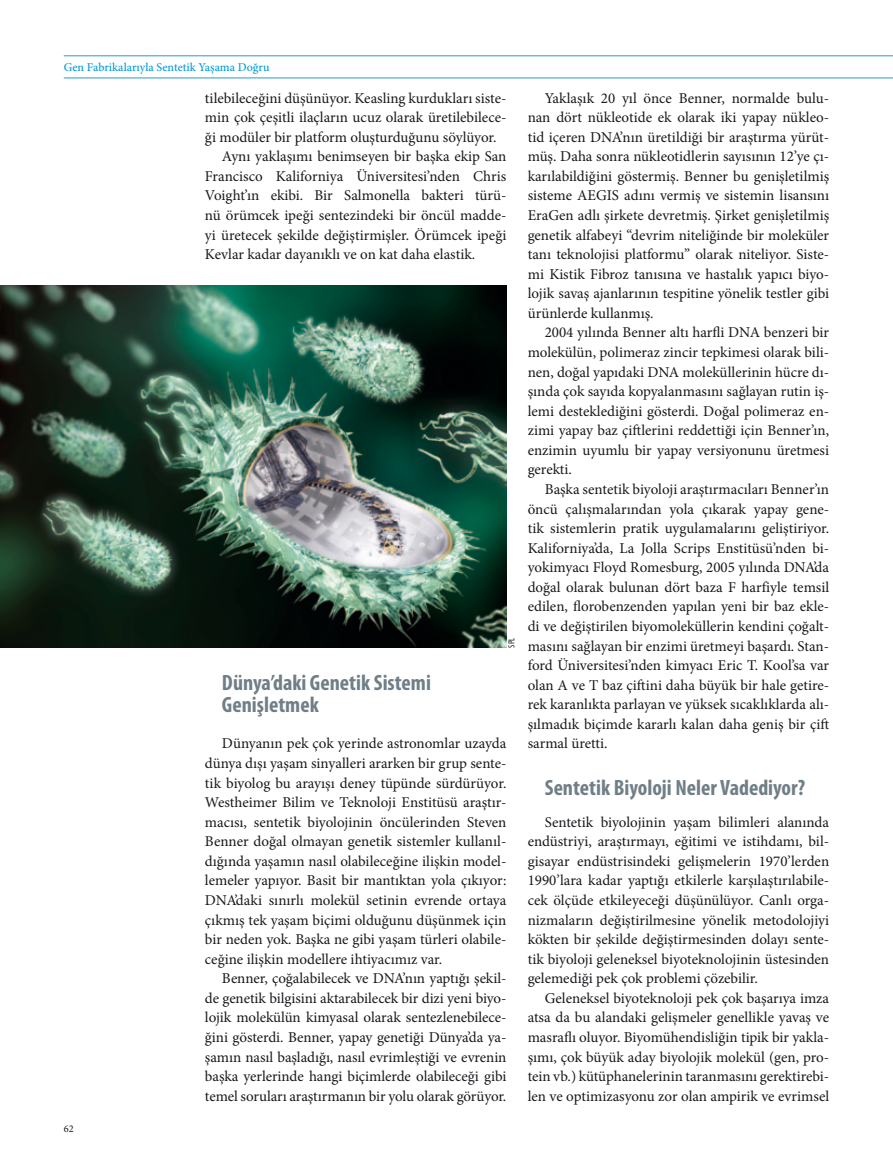
<style>
.page{position:relative;width:893px;height:1170px;background:#fff}
.page>*{position:absolute;margin:0;border:0;box-sizing:border-box;transform-origin:0 0}
.t1{font:700 condensed 22.2px/22.2px "Myriad Pro";color:#707f87}
.t2{font:15px/19.5px "Minion Pro";color:#1a171c;text-align:justify}
.t3{font:500 12px "Minion Pro";color:#009bd5}
.t4{font:10.35px "Minion Pro";color:#1a171c}
.t5{font:condensed 9px "Myriad Pro";color:#1a171c}
</style>
<div class="page">
<hr style="left:64px;top:78px;width:829px;height:1px;background:#2699d1">
<hr style="left:64px;top:56px;width:829px;height:1px;background:#2699d1">
<img style="left:0;top:285px;width:506px;height:362px">
<p class="t3" style="left:64px;top:59px;width:207px">Gen Fabrikalarıyla Sentetik Yaşama Doğru</p>
<p class="t2" style="left:205px;top:88px;width:303px">tilebileceğini düşünüyor. Keasling kurdukları siste-</p>
<p class="t2" style="left:205px;top:108px;width:303px">min çok çeşitli ilaçların ucuz olarak üretilebilece-</p>
<p class="t2" style="left:205px;top:127px;width:293px">ği modüler bir platform oluşturduğunu söylüyor.</p>
<p class="t2" style="left:222px;top:147px;width:286px">Aynı yaklaşımı benimseyen bir başka ekip San</p>
<p class="t2" style="left:205px;top:166px;width:303px">Francisco Kaliforniya Üniversitesi’nden Chris</p>
<p class="t2" style="left:205px;top:186px;width:303px">Voight’ın ekibi. Bir Salmonella bakteri türü-</p>
<p class="t2" style="left:205px;top:205px;width:303px">nü örümcek ipeği sentezindeki bir öncül madde-</p>
<p class="t2" style="left:205px;top:225px;width:303px">yi üretecek şekilde değiştirmişler. Örümcek ipeği</p>
<p class="t2" style="left:205px;top:244px;width:272px">Kevlar kadar dayanıklı ve on kat daha elastik.</p>
<p class="t5" style="left:506px;top:647px;width:11px;rotate:-90deg">SPL</p>
<p class="t4" style="left:64px;top:1121px;width:11px">62</p>
<h1 class="t1" style="left:222px;top:670px;width:210px">Dünya’daki Genetik Sistemi<br>Genişletmek</h1>
<p class="t2" style="left:205px;top:733px;width:303px;text-indent:17px">Dünyanın pek çok yerinde astronomlar uzayda dünya dışı yaşam sinyalleri ararken bir grup sente&shy;tik biyolog bu arayışı deney tüpünde sürdürüyor.<br>Westheimer Bilim ve Teknoloji Enstitüsü araştır&shy;macısı, sentetik biyolojinin öncülerinden Steven Benner doğal olmayan genetik sistemler kullanıl&shy;dığında yaşamın nasıl olabileceğine ilişkin model&shy;lemeler yapıyor. Basit bir mantıktan yola çıkıyor:<br>DNA’daki sınırlı molekül setinin evrende ortaya çıkmış tek yaşam biçimi olduğunu düşünmek için bir neden yok. Başka ne gibi yaşam türleri olabile&shy;ceğine ilişkin modellere ihtiyacımız var.</p>
<p class="t2" style="left:205px;top:968px;width:303px;text-indent:17px">Benner, çoğalabilecek ve DNA’nın yaptığı şekil&shy;de genetik bilgisini aktarabilecek bir dizi yeni biyo&shy;lojik molekülün kimyasal olarak sentezlenebilece&shy;ğini gösterdi. Benner, yapay genetiği Dünya’da ya&shy;şamın nasıl başladığı, nasıl evrimleştiği ve evrenin başka yerlerinde hangi biçimlerde olabileceği gibi temel soruları araştırmanın bir yolu olarak görüyor.</p>
<p class="t2" style="left:528px;top:88px;width:303px;text-indent:17px">Yaklaşık 20 yıl önce Benner, normalde bulu&shy;nan dört nükleotide ek olarak iki yapay nükleo&shy;tid içeren DNA’nın üretildiği bir araştırma yürüt&shy;müş. Daha sonra nükleotidlerin sayısının 12’ye çı&shy;karılabildiğini göstermiş. Benner bu genişletilmiş sisteme AEGIS adını vermiş ve sistemin lisansını EraGen adlı şirkete devretmiş. Şirket genişletilmiş genetik alfabeyi “devrim niteliğinde bir moleküler tanı teknolojisi platformu” olarak niteliyor. Siste&shy;mi Kistik Fibroz tanısına ve hastalık yapıcı biyo&shy;lojik savaş ajanlarının tespitine yönelik testler gibi ürünlerde kullanmış.</p>
<p class="t2" style="left:528px;top:323px;width:303px;text-indent:17px">2004 yılında Benner altı harfli DNA benzeri bir molekülün, polimeraz zincir tepkimesi olarak bili&shy;nen, doğal yapıdaki DNA moleküllerinin hücre dı&shy;şında çok sayıda kopyalanmasını sağlayan rutin iş&shy;lemi desteklediğini gösterdi. Doğal polimeraz en&shy;zimi yapay baz çiftlerini reddettiği için Benner’ın, enzimin uyumlu bir yapay versiyonunu üretmesi gerekti.</p>
<p class="t2" style="left:528px;top:479px;width:303px;text-indent:17px">Başka sentetik biyoloji araştırmacıları Benner’ın öncü çalışmalarından yola çıkarak yapay gene&shy;tik sistemlerin pratik uygulamalarını geliştiriyor.<br>Kaliforniya’da, La Jolla Scrips Enstitüsü’nden bi&shy;yokimyacı Floyd Romesburg, 2005 yılında DNA’da doğal olarak bulunan dört baza F harfiyle temsil edilen, florobenzenden yapılan yeni bir baz ekle&shy;di ve değiştirilen biyomoleküllerin kendini çoğalt&shy;masını sağlayan bir enzimi üretmeyi başardı. Stan&shy;ford Üniversitesi’nden kimyacı Eric T. Kool’sa var olan A ve T baz çiftini daha büyük bir hale getire&shy;rek karanlıkta parlayan ve yüksek sıcaklıklarda alı&shy;şılmadık biçimde kararlı kalan daha geniş bir çift sarmal üretti.</p>
<h1 class="t1" style="left:545px;top:775px;width:262px">Sentetik Biyoloji Neler Vadediyor?</h1>
<p class="t2" style="left:528px;top:812px;width:303px;text-indent:17px">Sentetik biyolojinin yaşam bilimleri alanında endüstriyi, araştırmayı, eğitimi ve istihdamı, bil&shy;gisayar endüstrisindeki gelişmelerin 1970’lerden 1990’lara kadar yaptığı etkilerle karşılaştırılabile&shy;cek ölçüde etkileyeceği düşünülüyor. Canlı orga&shy;nizmaların değiştirilmesine yönelik metodolojiyi kökten bir şekilde değiştirmesinden dolayı sente&shy;tik biyoloji geleneksel biyoteknolojinin üstesinden gelemediği pek çok problemi çözebilir.</p>
<p class="t2" style="left:528px;top:988px;width:303px;text-indent:17px">Geleneksel biyoteknoloji pek çok başarıya imza atsa da bu alandaki gelişmeler genellikle yavaş ve masraflı oluyor. Biyomühendisliğin tipik bir yakla&shy;şımı, çok büyük aday biyolojik molekül (gen, pro&shy;tein vb.) kütüphanelerinin taranmasını gerektirebi&shy;len ve optimizasyonu zor olan ampirik ve evrimsel</p>
</div>
